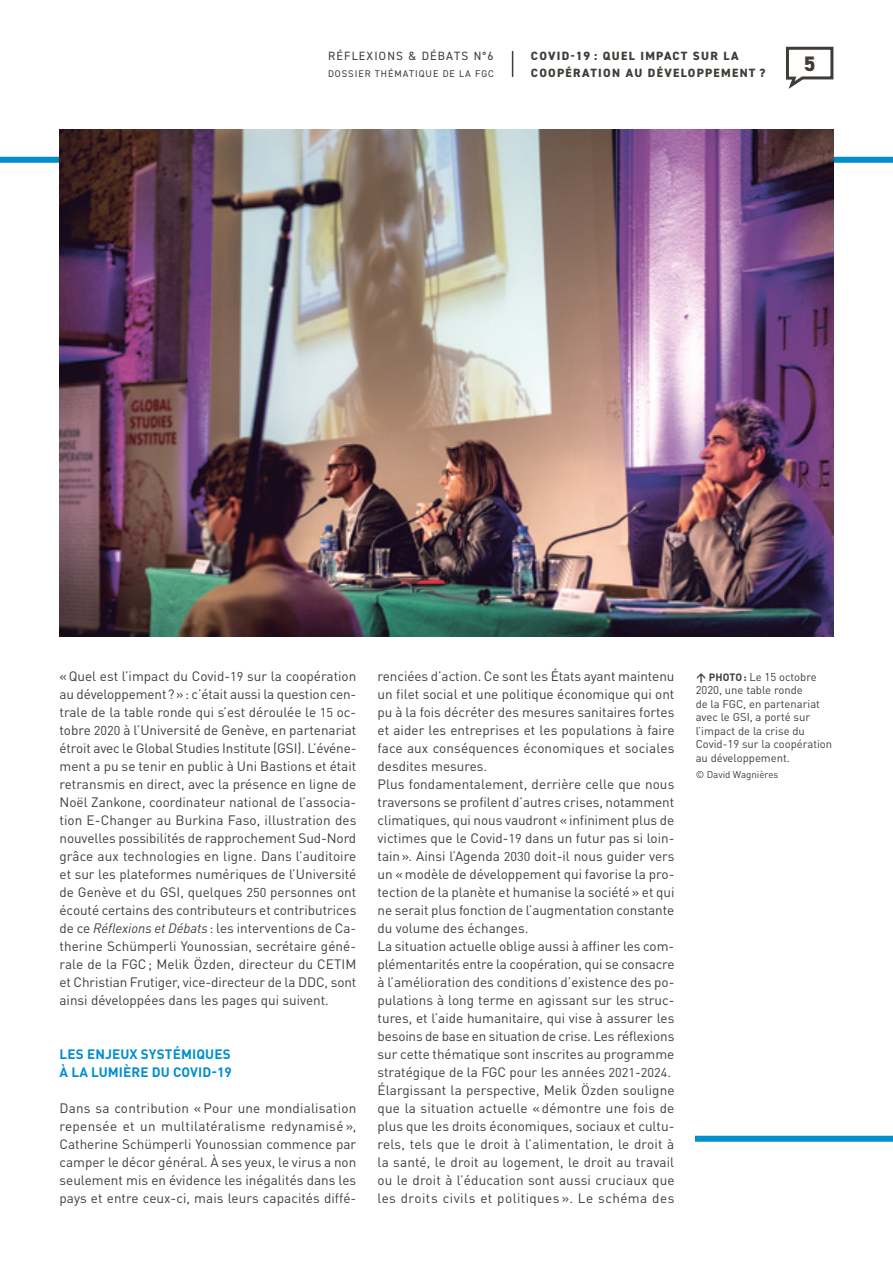
<style>
.page{position:relative;width:893px;height:1263px;background:#fff}
.page>*{position:absolute;margin:0;border:0;box-sizing:border-box;transform-origin:0 0}
.t1{font:800 21px "DIN2014";color:#413c38}
.t2{font:13.5px/18px "DINOT";color:#413c38;text-align:justify}
.t3{font:700 13.5px/18px "DINOT";letter-spacing:.01em;color:#008ecd}
.t4{font:800 12px/16.5px "DIN2014";letter-spacing:.11em;color:#413c38}
.t5{font:12px "DIN2014";letter-spacing:.1em;color:#413c38}
.t6{font:11.25px/13.5px "DINOT";color:#413c38}
.t7{font:9.75px "DIN2014";letter-spacing:.1em;color:#413c38}
.t8{font:9.75px "DINOT";color:#413c38}
.s1{font-size:12.75px}
.s2{font-style:italic}
.s3{font-weight:700;font-size:10.5px}
</style>
<div class="page">
<svg style="left:512px;top:51px;width:1px;height:26px"></svg>
<svg style="left:786px;top:46px;width:48px;height:43px"></svg>
<img style="left:60px;top:129px;width:773px;height:507px">
<p class="t5" style="left:328px;top:49px;width:167px">RÉFLEXIONS &amp; DÉBATS N°6</p>
<p class="t7" style="left:328px;top:67px;width:167px">DOSSIER THÉMATIQUE DE LA FGC</p>
<p class="t4" style="left:531px;top:48px;width:236px">COVID-19 : QUEL IMPACT SUR LA<br>COOPÉRATION AU DÉVELOPPEMENT ?</p>
<h1 class="t1" style="left:804px;top:50px;width:13px">5</h1>
<p class="t2" style="left:60px;top:667px;width:298px">«Quel est l’impact du Covid-<span class="s1">19</span> sur la coopération au développement?»: c’était aussi la question cen&shy;trale de la table ronde qui s’est déroulée le <span class="s1">15</span> oc&shy;tobre <span class="s1">2020</span> à l’Université de Genève, en partenariat étroit avec le Global Studies Institute (GSI). L’événe&shy;ment a pu se tenir en public à Uni Bastions et était retransmis en direct, avec la présence en ligne de Noël Zankone, coordinateur national de l’associa&shy;tion E-Changer au Burkina Faso, illustration des nouvelles possibilités de rapprochement Sud-Nord grâce aux technologies en ligne. Dans l’auditoire et sur les plateformes numériques de l’Université de Genève et du GSI, quelques <span class="s1">250</span> personnes ont écouté certains des contributeurs et contributrices de ce <span class="s2">Réflexions et Débats</span> : les interventions de Ca&shy;therine Schümperli Younossian, secrétaire géné&shy;rale de la FGC; Melik Özden, directeur du CETIM et Christian Frutiger, vice-directeur de la DDC, sont ainsi développées dans les pages qui suivent.</p>
<p class="t3" style="left:60px;top:1045px;width:174px">LES ENJEUX SYSTÉMIQUES<br>À LA LUMIÈRE DU COVID-19</p>
<p class="t2" style="left:60px;top:1099px;width:298px">Dans sa contribution «Pour une mondialisation repensée et un multilatéralisme redynamisé », Catherine Schümperli Younossian commence par camper le décor général. À ses yeux, le virus a non seulement mis en évidence les inégalités dans les pays et entre ceux-ci, mais leurs capacités diffé-</p>
<p class="t2" style="left:378px;top:667px;width:298px;text-align:left">renciées d’action. Ce sont les États ayant maintenu un filet social et une politique économique qui ont pu à la fois décréter des mesures sanitaires fortes et aider les entreprises et les populations à faire face aux conséquences économiques et sociales desdites mesures.<br>Plus fondamentalement, derrière celle que nous traversons se profilent d’autres crises, notamment climatiques, qui nous vaudront «infiniment plus de victimes que le Covid-<span class="s1">19</span> dans un futur pas si loin&shy;tain». Ainsi l’Agenda <span class="s1">2030</span> doit-il nous guider vers un «modèle de développement qui favorise la pro&shy;tection de la planète et humanise la société» et qui ne serait plus fonction de l’augmentation constante du volume des échanges.<br>La situation actuelle oblige aussi à affiner les com&shy;plémentarités entre la coopération, qui se consacre à l’amélioration des conditions d’existence des po&shy;pulations à long terme en agissant sur les struc&shy;tures, et l’aide humanitaire, qui vise à assurer les besoins de base en situation de crise. Les réflexions sur cette thématique sont inscrites au programme stratégique de la FGC pour les années <span class="s1">2021</span>-<span class="s1">2024</span>.<br>Élargissant la perspective, Melik Özden souligne que la situation actuelle « démontre une fois de plus que les droits économiques, sociaux et cultu&shy;rels, tels que le droit à l’alimentation, le droit à la santé, le droit au logement, le droit au travail ou le droit à l’éducation sont aussi cruciaux que les droits civils et politiques ». Le schéma des</p>
<p class="t6" style="left:696px;top:670px;width:138px"><span class="s3">↑ PHOTO:</span> Le 15 octobre<br>2020, une table ronde<br>de la FGC, en partenariat avec le GSI, a porté sur l’impact de la crise du<br>Covid-19 sur la coopération au développement.</p>
<p class="t8" style="left:696px;top:768px;width:84px">© David Wagnières</p>
</div>
